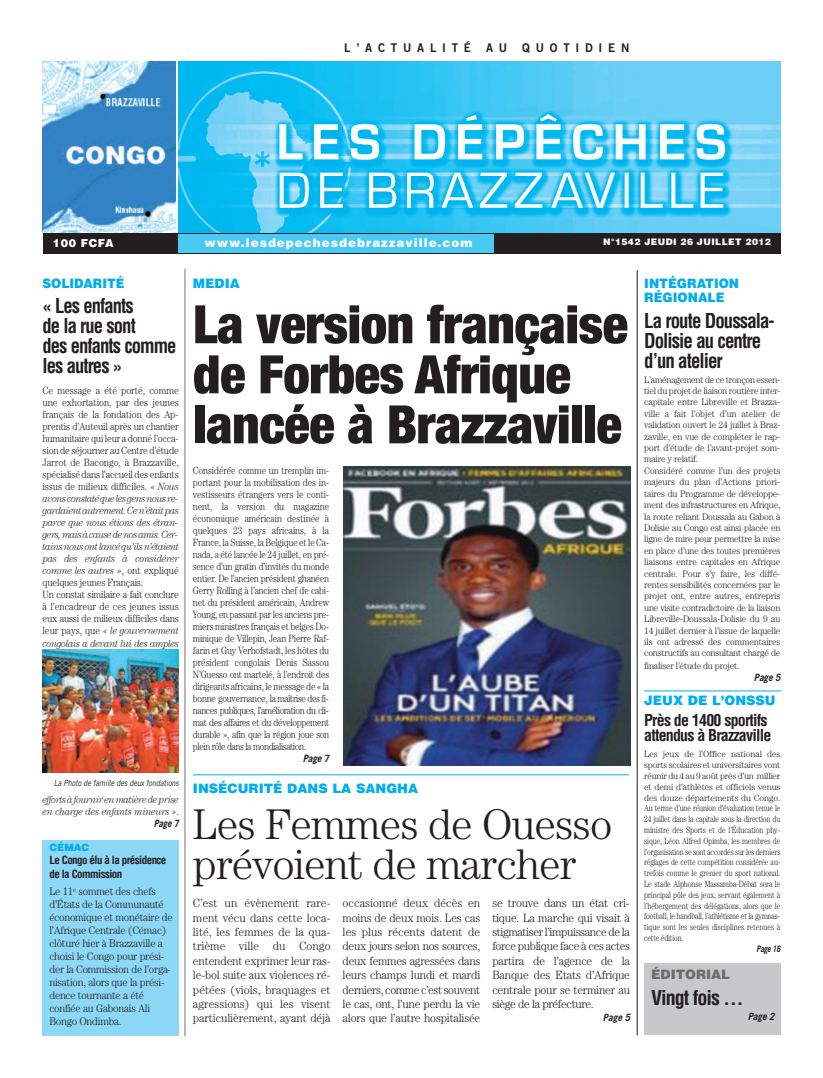
<style>
.page{position:relative;width:823px;height:1078px;background:#fff}
.page>*{position:absolute;margin:0;border:0;box-sizing:border-box;transform-origin:0 0}
.t1{font:900 condensed 53px/50px "Helvetica Neue";letter-spacing:-.01em;color:#231f20}
.t2{font:300 43px/40px "Century";letter-spacing:-.02em;color:#231f20}
.t3{font:700 condensed 20px/20px "Helvetica";letter-spacing:-.05em;color:#231f20;scale:.93 1}
.t4{font:700 condensed 20px/20px "Helvetica";letter-spacing:-.05em;color:#231f20;scale:.94 1}
.t5{font:700 condensed 20px "Helvetica";letter-spacing:-.05em;color:#231f20}
.t6{font:700 condensed 16px/15px "Helvetica";letter-spacing:-.05em;color:#231f20}
.t7{font:900 13px "Helvetica";color:#00aeef}
.t8{font:900 13px/14.4px "Helvetica";color:#00aeef;scale:.94 1}
.t9{font:900 13px "Helvetica";color:#00aeef;scale:.93 1}
.t10{font:900 13px "Helvetica";color:#6c6d70}
.t11{font:300 12px/14.4px "Century";letter-spacing:-.015em;color:#231f20;text-align:justify;scale:.95 1}
.t12{font:900 12px "Helvetica";letter-spacing:.08em;color:#fff}
.t13{font:12px "Trade Gothic Bold Two";letter-spacing:.5em;color:#231f20;scale:.96 1}
.t14{font:300 11px/13px "Century";letter-spacing:-.02em;color:#231f20;scale:.95 1}
.t15{font:700 condensed 11px/13.2px "Helvetica";letter-spacing:-.05em;color:#231f20}
.t16{font:900 11px "Helvetica";letter-spacing:.05em;color:#fff}
.t17{font:300 10.5px/12px "Century";letter-spacing:-.02em;color:#231f20;text-align:justify;scale:.85 1}
.t18{font:300 10.5px/12px "Century";letter-spacing:-.02em;color:#231f20;scale:.9 1}
.t19{font:italic 300 10.5px/12px "Century";letter-spacing:-.05em;color:#231f20;scale:.9 1}
.t20{font:italic 700 10px "Trade Gothic";letter-spacing:-.02em;color:#231f20;scale:.95 1}
.t21{font:italic 700 10px "Trade Gothic";letter-spacing:-.02em;color:#231f20;scale:.9 1}
.t22{font:900 10px "Helvetica";color:#00aeef}
.t23{font:300 9.5px/11.4px "Century";letter-spacing:-.02em;color:#231f20;scale:.95 1}
.t24{font:300 9px/10.8px "Century";letter-spacing:-.005em;color:#231f20;text-align:justify}
.t25{font:900 9px "Helvetica";letter-spacing:.05em;color:#fff}
.t26{font:italic 700 9px "Trade Gothic";letter-spacing:-.02em;color:#231f20;scale:.8 1}
.t27{font:italic 8.5px "Trade Gothic";letter-spacing:-.005em;color:#231f20;scale:.85 1}
.s1{font-style:italic}
.s2{font-style:normal}
</style>
<div class="page">
<div style="left:643px;top:963px;width:137px;height:72px;background:#c7c8ca"></div>
<img style="left:179px;top:61px;width:601px;height:172px">
<img style="left:43px;top:61px;width:133px;height:172px">
<div style="left:43px;top:233px;width:737px;height:20px;background:#231f20"></div>
<div style="left:179px;top:234px;width:314px;height:19px;background:#49c9f4"></div>
<svg style="left:185px;top:268px;width:1px;height:768px"></svg>
<hr style="left:636px;top:270px;width:1px;height:765px;background:#231f20">
<div style="left:43px;top:839px;width:136px;height:196px;background:#8dd7f7"></div>
<img style="left:43px;top:649px;width:136px;height:123px">
<img style="left:343px;top:466px;width:286px;height:299px">
<hr style="left:193px;top:774px;width:435px;height:1px;background:#00aeef">
<hr style="left:643px;top:690px;width:137px;height:1px;background:#00aeef">
<p class="t13" style="left:344px;top:44px;width:134px">L’ACTUALITÉ</p>
<p class="t13" style="left:486px;top:44px;width:24px">A U</p>
<p class="t13" style="left:522px;top:44px;width:113px">QUOTIDIEN</p>
<p class="t16" style="left:53px;top:236px;width:62px">100 FCFA</p>
<p class="t12" style="left:204px;top:236px;width:269px">www.lesdepechesdebrazzaville.com</p>
<p class="t25" style="left:602px;top:237px;width:169px">N°1542 JEUDI 26 JUILLET 2012</p>
<h3 class="t9" style="left:42px;top:275px;width:90px">SOLIDARITÉ</h3>
<h3 class="t3" style="left:42px;top:296px;width:146px">« Les enfants<br>de la rue sont<br>des enfants comme les autres »</h3>
<p class="t18" style="left:43px;top:385px;width:153px">Ce message a été porté, comme une exhortation, par des jeunes français de la fondation des Ap&shy;prentis d’Auteuil après un chantier humanitaire qui leur a donné l’occa&shy;sion de séjourner au Centre d’étude Jarrot de Bacongo, à Brazzaville, spécialisé dans l’accueil des enfants issus de milieux difficiles. <span class="s1">« Nous avons constaté que les gens nous re&shy;gardaient autrement. Ce n’était pas parce que nous étions des étran&shy;gers, mais à cause de nos amis. Cer&shy;tains nous ont lancé qu’ils n’étaient pas des enfants à considérer comme les autres »</span>, ont expliqué quelques jeunes Français.<br>Un constat similaire a fait conclure à l’encadreur de ces jeunes issus eux aussi de milieux difficiles dans leur pays, que <span class="s1">« le gouvernement congolais a devant lui des amples</span></p>
<p class="t27" style="left:54px;top:780px;width:148px">La Photo de famille des deux fondations</p>
<p class="t19" style="left:43px;top:793px;width:153px">efforts àfournir en matière de prise en charge des enfants mineurs »<span class="s2">.</span></p>
<p class="t21" style="left:154px;top:819px;width:29px">Page 7</p>
<p class="t22" style="left:49px;top:841px;width:41px">CÉMAC</p>
<p class="t15" style="left:49px;top:853px;width:118px">Le Congo élu à la présidence de la Commission</p>
<p class="t14" style="left:49px;top:885px;width:131px">Le 11<sup>e</sup> sommet des chefs d’États de la Communauté économique et monétaire de l’Afrique Centrale (Cémac) clôturé hier à Brazzaville a choisi le Congo pour prési&shy;der la Commission de l’orga&shy;nisation, alors que la prési&shy;dence tournante a été confiée au Gabonais Ali<br>Bongo Ondimba.</p>
<h3 class="t7" style="left:193px;top:275px;width:48px">MEDIA</h3>
<h1 class="t1" style="left:193px;top:298px;width:436px">La version française de Forbes Afrique lancée à Brazzaville</h1>
<p class="t17" style="left:193px;top:465px;width:162px">Considérée comme un tremplin im&shy;portant pour la mobilisation des in&shy;vestisseurs étrangers vers le conti&shy;nent, la version du magazine économique américain destinée à quelques 23 pays africains, à la France, la Suisse, la Belgique et le Ca&shy;nada, a été lancée le 24 juillet, en pré&shy;sence d’un gratin d’invités du monde entier. De l’ancien président ghanéen Gerry Rolling à l’ancien chef de cabi&shy;net du président américain, Andrew Young, en passant par les anciens pre&shy;miers ministres français et belges Do&shy;minique de Villepin, Jean Pierre Raf&shy;farin et Guy Verhofstadt, les hôtes du président congolais Denis Sassou N’Guesso ont martelé, à l’endroit des dirigeants africains, le message de « la bonne gouvernance, la maîtrise des fi&shy;nances publiques, l’amélioration du cli&shy;mat des affaires et du développement durable », afin que la région joue son plein rôle dans la mondialisation.</p>
<p class="t20" style="left:302px;top:755px;width:29px">Page 7</p>
<h3 class="t7" style="left:193px;top:780px;width:226px">INSÉCURITÉ DANS LA SANGHA</h3>
<h2 class="t2" style="left:193px;top:807px;width:420px">Les Femmes de Ouesso prévoient de marcher</h2>
<p class="t11" style="left:193px;top:896px;width:146px">C’est un évènement rare&shy;ment vécu dans cette loca&shy;lité, les femmes de la qua&shy;trième ville du Congo entendent exprimer leur ras&shy;le-bol suite aux violences ré&shy;pétées (viols, braquages et agressions) qui les visent particulièrement, ayant déjà</p>
<p class="t11" style="left:342px;top:896px;width:146px">occasionné deux décès en moins de deux mois. Les cas les plus récents datent de deux jours selon nos sources, deux femmes agressées dans leurs champs lundi et mardi derniers, comme c’est souvent le cas, ont, l’une perdu la vie alors que l’autre hospitalisée</p>
<p class="t11" style="left:492px;top:896px;width:146px">se trouve dans un état cri&shy;tique. La marche qui visait à stigmatiser l’impuissance de la force publique face à ces actes partira de l’agence de la Banque des Etats d’Afrique centrale pour se terminer au siège de la préfecture.</p>
<p class="t20" style="left:602px;top:1013px;width:30px">Page 5</p>
<h3 class="t8" style="left:643px;top:276px;width:102px">INTÉGRATION<br>RÉGIONALE</h3>
<h3 class="t4" style="left:643px;top:310px;width:140px">La route Doussala-<br>Dolisie au centre d’un atelier</h3>
<p class="t23" style="left:643px;top:374px;width:145px">L’aménagement de ce tronçon essen&shy;tiel du projet de liaison routière inter&shy;capitale entre Libreville et Brazza&shy;ville a fait l’objet d’un atelier de validation ouvert le 24 juillet à Braz&shy;zaville, en vue de compléter le rap&shy;port d’étude de l’avant-projet som&shy;maire y relatif.<br>Considéré comme l’un des projets majeurs du plan d’Actions priori&shy;taires du Programme de développe&shy;ment des infrastructures en Afrique, la route reliant Doussala au Gabon à Dolisie au Congo est ainsi placée en ligne de mire pour permettre la mise en place d’une des toutes premières liaisons entre capitales en Afrique centrale. Pour s’y faire, les diffé&shy;rentes sensibilités concernées par le projet ont, entre autres, entrepris une visite contradictoire de la liaison Libreville-Doussala-Dolisie du 9 au 14 juillet dernier à l’issue de laquelle ils ont adressé des commentaires constructifs au consultant chargé de finaliser l’étude du projet.</p>
<p class="t20" style="left:753px;top:673px;width:29px">Page 5</p>
<h3 class="t7" style="left:643px;top:693px;width:133px">JEUX DE L’ONSSU</h3>
<h3 class="t6" style="left:643px;top:713px;width:129px">Près de 1400 sportifs attendus à Brazzaville</h3>
<p class="t24" style="left:643px;top:749px;width:138px">Les jeux de l’Office national des sports scolaires et universitaires vont réunir du 4 au 9 août près d’un millier et demi d’athlètes et officiels venus des douze départements du Congo.<br>Au terme d’une réunion d’évaluation tenue le 24 juillet dans la capitale sous la direction du ministre des Sports et de l’Éducation phy&shy;sique, Léon Alfred Opimba, les membres de l’organisation se sont accordés sur les derniers réglages de cette compétition considérée au&shy;trefois comme le grenier du sport national.<br>Le stade Alphonse Massamba-Débat sera le principal pôle des jeux, servant également à l’hébergement des délégations, alors que le football, le handball, l’athlétisme et la gymnas&shy;tique sont les seules disciplines retenues à cette édition.</p>
<p class="t26" style="left:756px;top:945px;width:31px">Page 16</p>
<h3 class="t10" style="left:650px;top:966px;width:80px">ÉDITORIAL</h3>
<h3 class="t5" style="left:650px;top:986px;width:94px">Vingt fois …</h3>
<p class="t20" style="left:747px;top:1012px;width:29px">Page 2</p>
</div>
